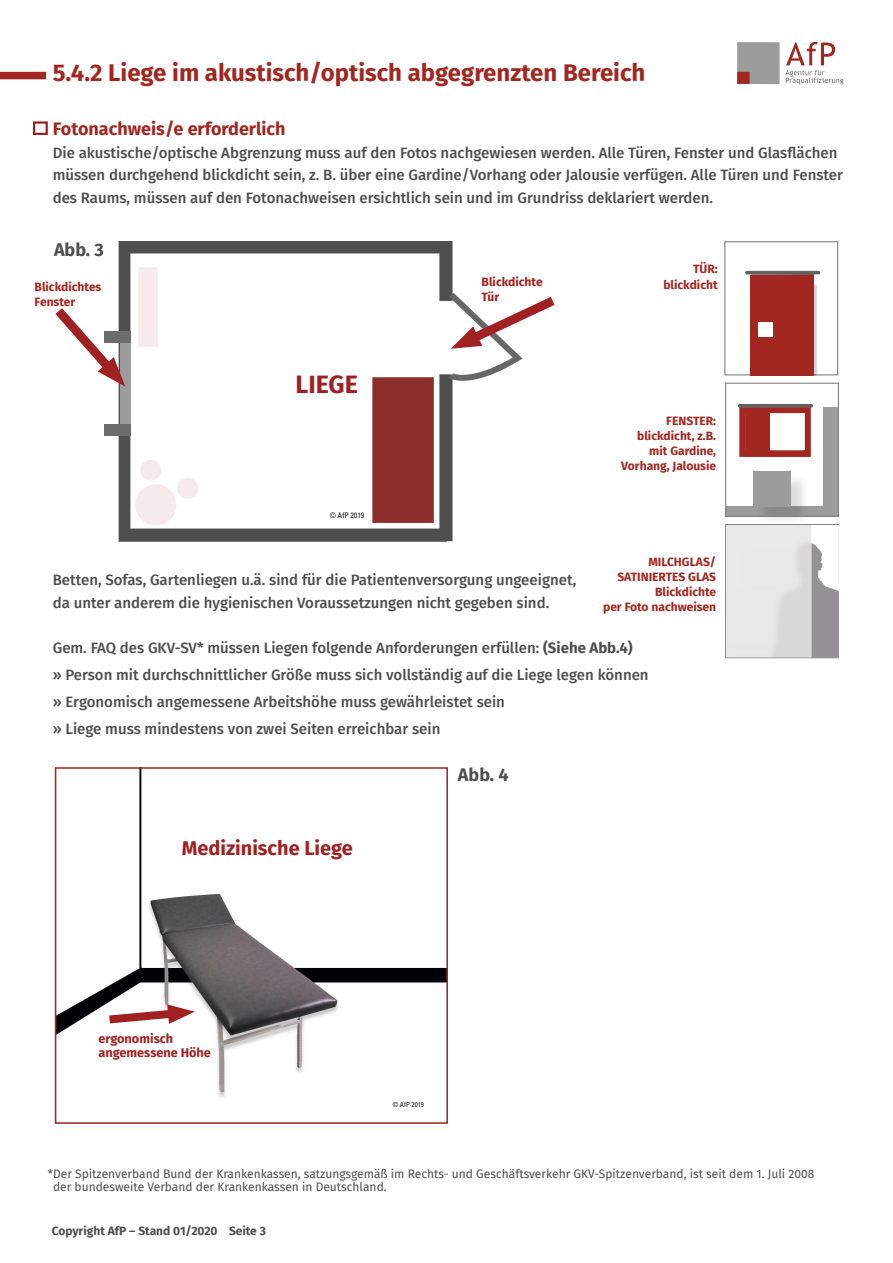
<style>
.page{position:relative;width:893px;height:1263px;background:#fff}
.page>*{position:absolute;margin:0;border:0;box-sizing:border-box;transform-origin:0 0}
.t1{font:700 25.05px "Fira Sans";color:#a12122}
.t2{font:700 24px "Fira Sans";color:#a22720}
.t3{font:700 19.95px "Fira Sans";color:#a12122}
.t4{font:700 18px "Fira Sans";color:#a22720}
.t5{font:700 18px "Fira Sans";color:#4e4e4d}
.t6{font:500 15px/22.5px "Fira Sans";color:#4e4d4d}
.t7{font:500 15px/27px "Fira Sans";color:#4e4e4d}
.t8{font:700 12.75px/13.6px "Fira Sans";color:#a12122}
.t9{font:12px/13.5px "Fira Sans";color:#4e4d4d}
.t10{font:700 12px/15px "Fira Sans";color:#a22720;text-align:right}
.t11{font:700 12px "Fira Sans";color:#4e4e4d}
.t12{font:700 12px/15px "Fira Sans";color:#a12122}
.t13{font:condensed 7.65px "Univers LT Pro";color:#151616}
.t14{font:condensed 6.9px "Univers LT Pro";color:#151616}
.s1{color:#4e4d4d}
.s2{font-weight:700;color:#4e4d4d}
</style>
<div class="page">
<div style="left:0;top:72px;width:46px;height:7px;background:#a22720"></div>
<div style="left:33px;top:121px;width:15px;height:14px;border:2px solid #a12122"></div>
<img style="left:118px;top:241px;width:405px;height:301px">
<svg style="left:451px;top:289px;width:104px;height:64px"></svg>
<div style="left:724px;top:241px;width:114px;height:134px;background:#fff;border:1px solid #7f807f"></div>
<div style="left:726px;top:490px;width:113px;height:27px;background:#9c9c9c"></div>
<div style="left:751px;top:283px;width:67px;height:105px;background:#151616;opacity:.2"></div>
<div style="left:751px;top:275px;width:63px;height:100px;background:#a22720"></div>
<hr style="left:745px;top:271px;width:75px;height:3px;background:#616162;border-radius:2px">
<div style="left:726px;top:450px;width:112px;height:56px;background:#fff"></div>
<div style="left:739px;top:407px;width:72px;height:50px;border:7px solid #a22720"></div>
<div style="left:746px;top:413px;width:58px;height:37px;background:#fff"></div>
<div style="left:747px;top:411px;width:5px;height:42px;background:#a22720"></div>
<div style="left:753px;top:411px;width:5px;height:42px;background:#a22720"></div>
<div style="left:765px;top:411px;width:5px;height:42px;background:#a22720"></div>
<div style="left:759px;top:411px;width:5px;height:42px;background:#a22720"></div>
<hr style="left:738px;top:404px;width:75px;height:3px;background:#616162;border-radius:2px">
<div style="left:756px;top:474px;width:54px;height:51px;background:#151616;opacity:.15"></div>
<div style="left:753px;top:471px;width:38px;height:36px;background:#9c9c9c"></div>
<div style="left:823px;top:407px;width:14px;height:100px;background:#9c9c9c"></div>
<div style="left:759px;top:322px;width:14px;height:15px;background:#fff"></div>
<div style="left:739px;top:376px;width:90px;height:13px;background:#fff"></div>
<div style="left:120px;top:331px;width:11px;height:103px;background:#9c9c9c"></div>
<svg style="left:55px;top:299px;width:71px;height:88px"></svg>
<div style="left:104px;top:331px;width:27px;height:11px;background:#6d6c6c"></div>
<div style="left:104px;top:424px;width:27px;height:12px;background:#6d6c6c"></div>
<div style="left:725px;top:383px;width:114px;height:134px;border:1px solid #7f807f"></div>
<img style="left:58px;top:770px;width:387px;height:327px">
<svg style="left:101px;top:1004px;width:94px;height:24px"></svg>
<div style="left:55px;top:767px;width:393px;height:357px;border:2px solid #a22720"></div>
<div style="left:737px;top:42px;width:43px;height:42px;background:#9c9c9c"></div>
<svg style="left:785px;top:42px;width:58px;height:42px"></svg>
<div style="left:737px;top:72px;width:12px;height:12px;background:#a22720"></div>
<div style="left:725px;top:524px;width:114px;height:134px;border:1px solid #7f807f"></div>
<img style="left:811px;top:525px;width:27px;height:132px">
<div style="left:726px;top:525px;width:85px;height:132px;background:linear-gradient(to right,#edeced,#dddcdc)"></div>
<h2 class="t2" style="left:53px;top:53px;width:594px">5.4.2 Liege im akustisch/optisch abgegrenzten Bereich</h2>
<p class="t4" style="left:53px;top:114px;width:234px">Fotonachweis/e erforderlich</p>
<p class="t6" style="left:53px;top:141px;width:792px">Die akustische/optische Abgrenzung muss auf den Fotos nachgewiesen werden. Alle Türen, Fenster und Glasflächen müssen durchgehend blickdicht sein, z. B. über eine Gardine/Vorhang oder Jalousie verfügen. Alle Türen und Fenster des Raums, müssen auf den Fotonachweisen ersichtlich sein und im Grundriss deklariert werden.</p>
<p class="t5" style="left:54px;top:235px;width:51px">Abb. 3</p>
<p class="t10" style="left:35px;top:279px;width:68px;text-align:left">Blickdichtes<br>Fenster</p>
<h1 class="t1" style="left:295px;top:364px;width:64px">LIEGE</h1>
<p class="t13" style="left:330px;top:510px;width:36px">© AfP 2019</p>
<p class="t12" style="left:482px;top:274px;width:63px">Blickdichte<br>Tür</p>
<p class="t10" style="left:663px;top:261px;width:56px">TÜR: blickdicht</p>
<p class="t10" style="left:621px;top:412px;width:96px">FENSTER: blickdicht, z.B. mit Gardine,<br>Vorhang, Jalousie</p>
<p class="t10" style="left:603px;top:553px;width:115px">MILCHGLAS/<br>SATINIERTES GLAS<br>Blickdichte<br>per Foto nachweisen</p>
<p class="t6" style="left:53px;top:568px;width:525px">Betten, Sofas, Gartenliegen u.ä. sind für die Patientenversorgung ungeeignet, da unter anderem die hygienischen Voraussetzungen nicht gegeben sind.</p>
<p class="t7" style="left:53px;top:633px;width:597px"><span class="s1">Gem. FAQ des GKV-SV* müssen Liegen folgende Anforderungen erfüllen:</span> <span class="s2">(Siehe Abb.4)<br></span>» Person mit durchschnittlicher Größe muss sich vollständig auf die Liege legen können » Ergonomisch angemessene Arbeitshöhe muss gewährleistet sein<br>» Liege muss mindestens von zwei Seiten erreichbar sein</p>
<h3 class="t3" style="left:182px;top:831px;width:172px">Medizinische Liege</h3>
<p class="t5" style="left:458px;top:760px;width:52px">Abb. 4</p>
<p class="t8" style="left:99px;top:1031px;width:114px">ergonomisch angemessene Höhe</p>
<p class="t14" style="left:393px;top:1100px;width:33px">© AfP 2019</p>
<p class="t9" style="left:53px;top:1167px;width:763px;text-indent:-5px">*Der Spitzenverband Bund der Krankenkassen, satzungsgemäß im Rechts- und Geschäftsverkehr GKV-Spitzenverband, ist seit dem 1. Juli 2008 der bundesweite Verband der Krankenkassen in Deutschland.</p>
<p class="t11" style="left:52px;top:1220px;width:216px">Copyright AfP – Stand 01/2020 Seite 3</p>
</div>
